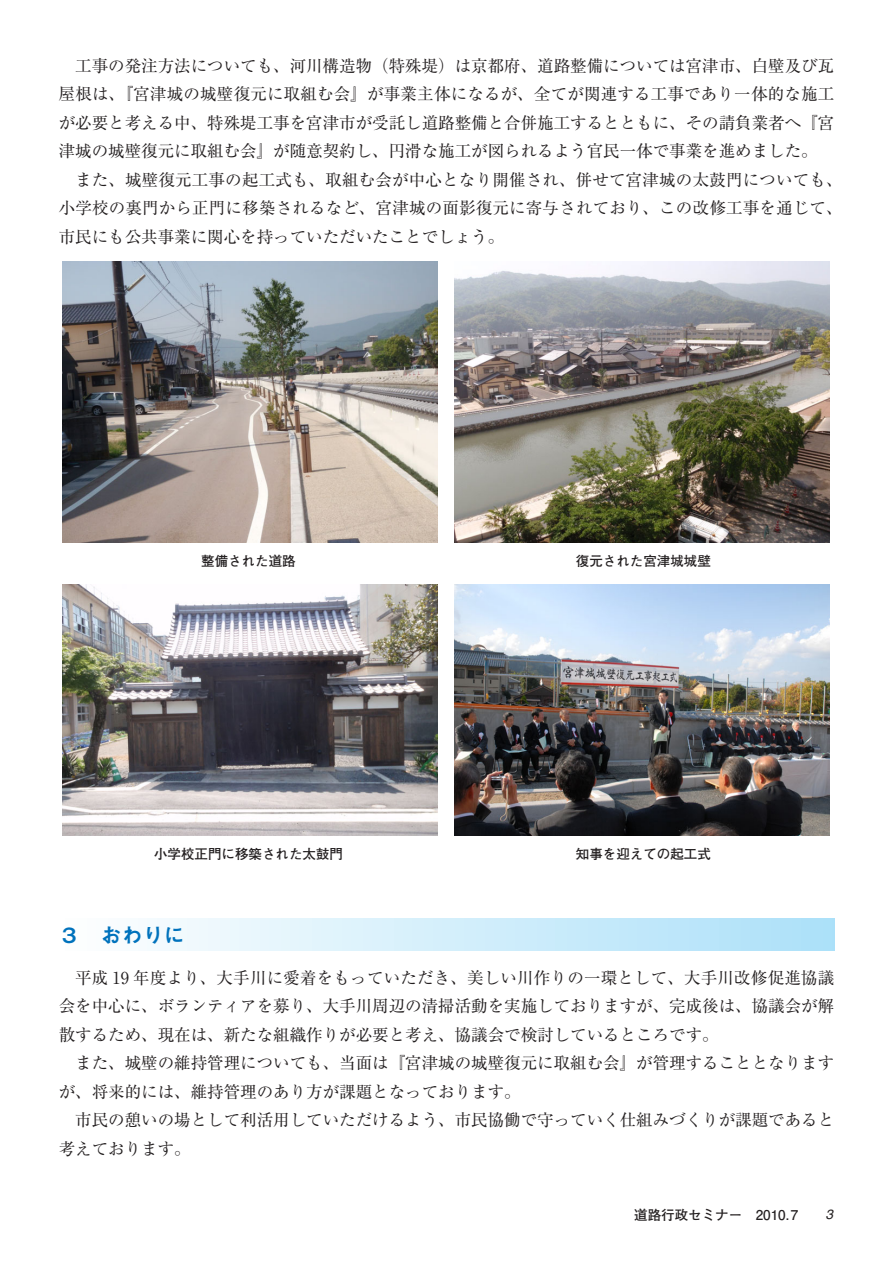
<style>
.page{position:relative;width:893px;height:1263px;background:#fff}
.page>*{position:absolute;margin:0;border:0;box-sizing:border-box;transform-origin:0 0}
.t1{font:21px "Midashi Go Pro MB31 90 msp RKSJ H";color:#0072bc}
.t2{font:16.5px/28.5px "Ryumin Pro Regular 90 msp RKSJ H";color:#231f20}
.t3{font:13.5px "Futo Go B101 Pro Bold 90 msp RKSJ H";color:#231f20}
.s1{font-family:"Helvetica";font-style:italic}
</style>
<div class="page">
<img style="left:62px;top:262px;width:375px;height:281px">
<img style="left:455px;top:262px;width:375px;height:281px">
<img style="left:62px;top:585px;width:375px;height:251px">
<img style="left:455px;top:585px;width:375px;height:251px">
<div style="left:59px;top:919px;width:775px;height:31px;background:linear-gradient(to right,#fefefe,#ace0f9)"></div>
<p class="t2" style="left:75px;top:53px;width:760px">工事の発注方法についても、河川構造物（特殊堤）は京都府、道路整備については宮津市、白壁及び瓦</p>
<p class="t2" style="left:59px;top:82px;width:777px">屋根は、『宮津城の城壁復元に取組む会』が事業主体になるが、全てが関連する工事であり一体的な施工</p>
<p class="t2" style="left:59px;top:110px;width:777px">が必要と考える中、特殊堤工事を宮津市が受託し道路整備と合併施工するとともに、その請負業者へ『宮</p>
<p class="t2" style="left:59px;top:139px;width:760px">津城の城壁復元に取組む会』が随意契約し、円滑な施工が図られるよう官民一体で事業を進めました。</p>
<p class="t2" style="left:75px;top:167px;width:769px">また、城壁復元工事の起工式も、取組む会が中心となり開催され、併せて宮津城の太鼓門についても、</p>
<p class="t2" style="left:59px;top:196px;width:785px">小学校の裏門から正門に移築されるなど、宮津城の面影復元に寄与されており、この改修工事を通じて、</p>
<p class="t2" style="left:59px;top:224px;width:447px">市民にも公共事業に関心を持っていただいたことでしょう。</p>
<p class="t3" style="left:201px;top:556px;width:96px">整備された道路</p>
<p class="t3" style="left:576px;top:556px;width:137px">復元された宮津城城壁</p>
<p class="t3" style="left:154px;top:849px;width:190px">小学校正門に移築された太鼓門</p>
<p class="t3" style="left:576px;top:849px;width:136px">知事を迎えての起工式</p>
<p class="t1" style="left:59px;top:927px;width:127px">３　おわりに</p>
<p class="t2" style="left:59px;top:965px;width:777px;text-align:justify;text-indent:16px">平成 19 年度より、大手川に愛着をもっていただき、美しい川作りの一環として、大手川改修促進協議会を中心に、ボランティアを募り、大手川周辺の清掃活動を実施しておりますが、完成後は、協議会が解散するため、現在は、新たな組織作りが必要と考え、協議会で検討しているところです。</p>
<p class="t2" style="left:59px;top:1051px;width:777px;text-indent:16px">また、城壁の維持管理についても、当面は『宮津城の城壁復元に取組む会』が管理することとなりますが、将来的には、維持管理のあり方が課題となっております。</p>
<p class="t2" style="left:59px;top:1108px;width:777px;text-indent:16px">市民の憩いの場として利活用していただけるよう、市民協働で守っていく仕組みづくりが課題であると考えております。</p>
<p class="t3" style="left:634px;top:1209px;width:200px">道路行政セミナー　2010. 7　　<span class="s1">3</span></p>
</div>
